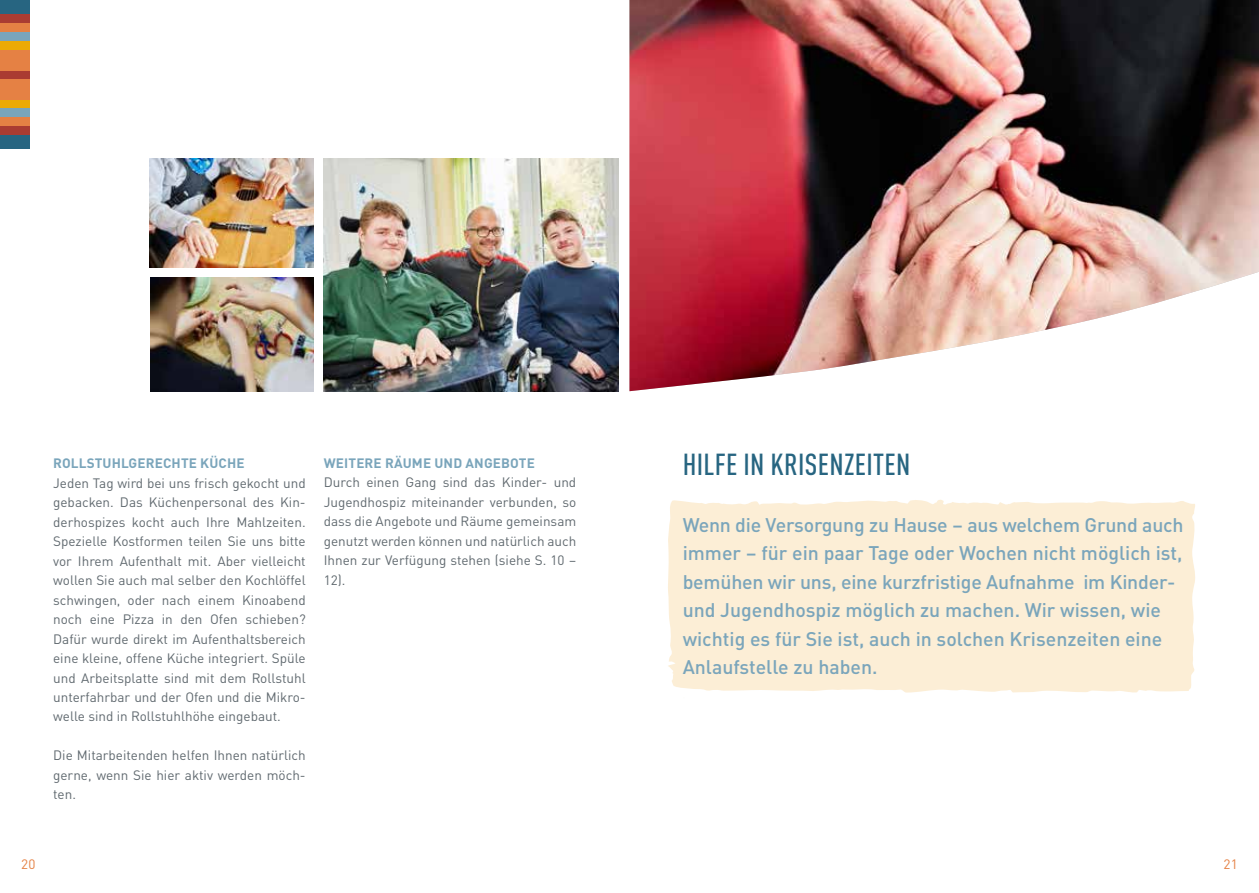
<style>
.page{position:relative;width:1259px;height:893px;background:#fff}
.page>*{position:absolute;margin:0;border:0;box-sizing:border-box;transform-origin:0 0}
.t1{font:500 condensed 30px "DIN Pro";letter-spacing:.01em;color:#276581}
.t2{font:500 19.5px/28.5px "DIN Pro";color:#7aa5bb}
.t3{font:13.5px/19.5px "DIN Pro";color:#60696f;text-align:justify}
.t4{font:700 13.5px "DIN Pro";letter-spacing:.01em;color:#7aa5bb}
.t5{font:13.5px "DIN Pro";color:#e58144}
</style>
<div class="page">
<div style="left:0;top:0;width:30px;height:14px;background:#276581"></div>
<div style="left:0;top:14px;width:30px;height:9px;background:#aa3c32"></div>
<div style="left:0;top:23px;width:30px;height:9px;background:#e58144"></div>
<div style="left:0;top:32px;width:30px;height:9px;background:#7aa5bb"></div>
<div style="left:0;top:41px;width:30px;height:9px;background:#ecaa05"></div>
<div style="left:0;top:70px;width:30px;height:9px;background:#aa3c32"></div>
<div style="left:0;top:99px;width:30px;height:9px;background:#ecaa05"></div>
<div style="left:0;top:108px;width:30px;height:9px;background:#7aa5bb"></div>
<div style="left:0;top:117px;width:30px;height:9px;background:#e58144"></div>
<div style="left:0;top:126px;width:30px;height:9px;background:#aa3c32"></div>
<div style="left:0;top:135px;width:30px;height:14px;background:#276581"></div>
<div style="left:0;top:50px;width:30px;height:20px;background:#e58144"></div>
<div style="left:0;top:79px;width:30px;height:20px;background:#e58144"></div>
<div style="left:668px;top:499px;width:527px;height:194px;background:#fceed6"></div>
<img style="left:629px;top:0;width:630px;height:391px">
<img style="left:150px;top:159px;width:163px;height:108px">
<img style="left:324px;top:159px;width:295px;height:232px">
<img style="left:150px;top:278px;width:163px;height:113px">
<p class="t4" style="left:53px;top:453px;width:193px">ROLLSTUHLGERECHTE KÜCHE</p>
<p class="t3" style="left:53px;top:472px;width:254px">Jeden Tag wird bei uns frisch gekocht und gebacken. Das Küchenpersonal des Kin&shy;derhospizes kocht auch Ihre Mahlzeiten.<br>Spezielle Kostformen teilen Sie uns bitte vor Ihrem Aufenthalt mit. Aber vielleicht wollen Sie auch mal selber den Kochlöffel schwingen, oder nach einem Kinoabend noch eine Pizza in den Ofen schieben?<br>Dafür wurde direkt im Aufenthaltsbereich eine kleine, offene Küche integriert. Spüle und Arbeitsplatte sind mit dem Rollstuhl unterfahrbar und der Ofen und die Mikro&shy;welle sind in Rollstuhlhöhe eingebaut.</p>
<p class="t3" style="left:53px;top:745px;width:254px">Die Mitarbeitenden helfen Ihnen natürlich gerne, wenn Sie hier aktiv werden möch&shy;ten.</p>
<p class="t4" style="left:324px;top:452px;width:212px">WEITERE RÄUME UND ANGEBOTE</p>
<p class="t3" style="left:324px;top:472px;width:254px">Durch einen Gang sind das Kinder- und Jugendhospiz miteinander verbunden, so dass die Angebote und Räume gemeinsam genutzt werden können und natürlich auch Ihnen zur Verfügung stehen (siehe S. 10 – 12).</p>
<h1 class="t1" style="left:683px;top:443px;width:229px">HILFE IN KRISENZEITEN</h1>
<p class="t2" style="left:682px;top:509px;width:502px">Wenn die Versorgung zu Hause – aus welchem Grund auch immer – für ein paar Tage oder Wochen nicht möglich ist, bemühen wir uns, eine kurzfristige Aufnahme im Kinder&shy;und Jugendhospiz möglich zu machen. Wir wissen, wie wichtig es für Sie ist, auch in solchen Krisenzeiten eine Anlaufstelle zu haben.</p>
<p class="t5" style="left:21px;top:854px;width:16px">20</p>
<p class="t5" style="left:1223px;top:854px;width:16px">21</p>
</div>
